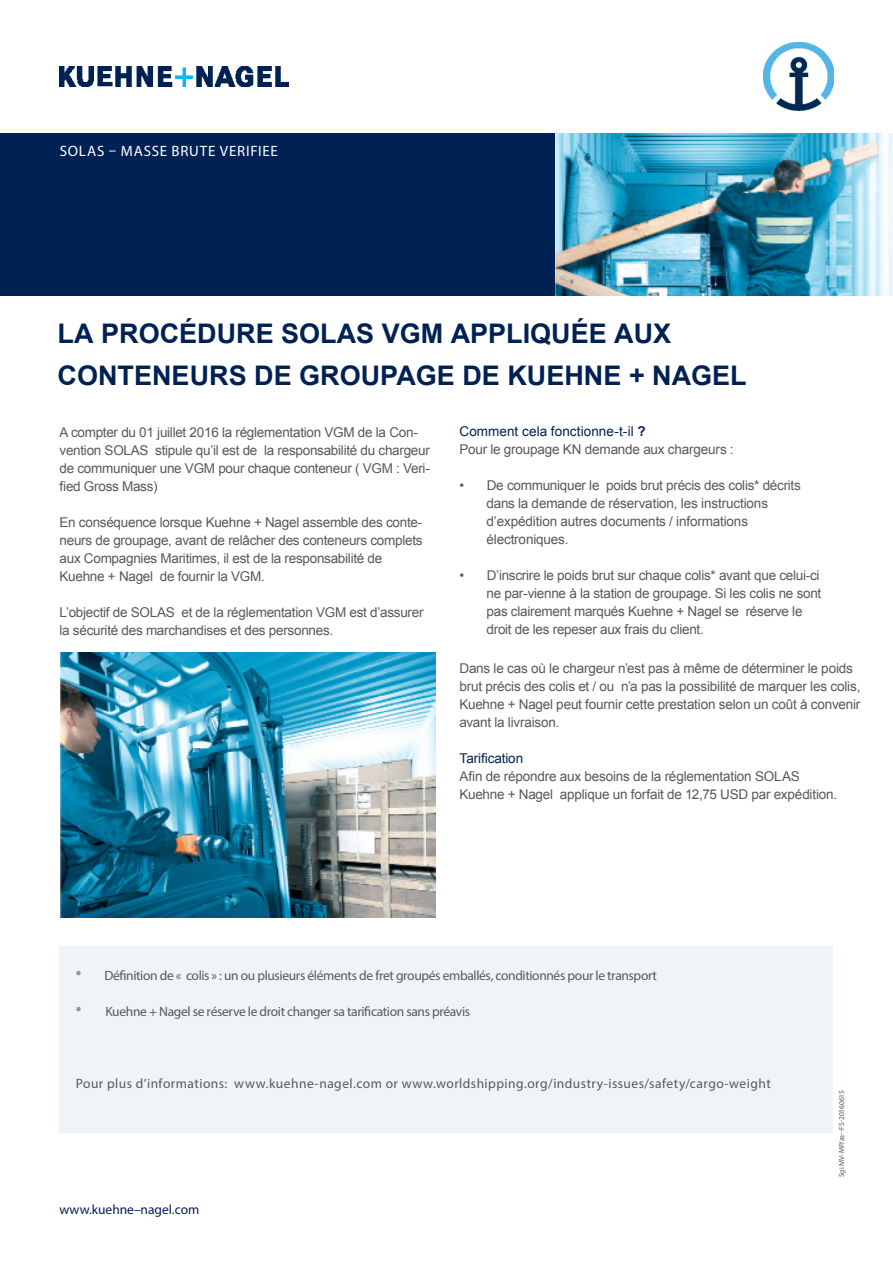
<style>
.page{position:relative;width:893px;height:1263px;background:#fff}
.page>*{position:absolute;margin:0;border:0;box-sizing:border-box;transform-origin:0 0}
.Headline_dblau{font:700 27px/41.5px "Arial";color:#002153}
.t1{font:15px "Myriad Pro";letter-spacing:.055em;color:#fff}
.Body_Copy{font:13.5px/18px "Arial";letter-spacing:-.02em;color:#57585a}
.KN_Body_legal{font:13.5px "Myriad Pro";letter-spacing:-.025em;color:#57585a}
.Headline_dblau-2{font:13.5px "Myriad Pro";letter-spacing:.035em;color:#57585a}
.Body_Copy-2{font:13.5px "Arial";letter-spacing:.005em;color:#002153}
.t2{font:13.5px "Myriad Pro";color:#002153}
.KN_Body_Copy{font:7.5px "Myriad Pro";letter-spacing:.005em;color:#57585a}
.s1{font-weight:700}
</style>
<div class="page">
<img style="left:60px;top:67px;width:228px;height:19px">
<img style="left:764px;top:43px;width:69px;height:68px">
<img style="left:554px;top:134px;width:339px;height:162px">
<div style="left:0;top:134px;width:554px;height:162px;background:#002153"></div>
<div style="left:59px;top:947px;width:774px;height:186px;background:#eff5f7"></div>
<img style="left:61px;top:652px;width:375px;height:265px">
<p class="t1" style="left:60px;top:142px;width:220px">SOLAS – MASSE BRUTE VERIFIEE</p>
<p class="Headline_dblau" style="left:58px;top:314px;width:691px">LA PROCÉDURE SOLAS VGM APPLIQUÉE AUX<br>CONTENEURS DE GROUPAGE DE KUEHNE + NAGEL</p>
<p class="Body_Copy" style="left:60px;top:423px;width:372px">A compter du 01 juillet 2016 la réglementation VGM de la Con&shy;vention SOLAS stipule qu’il est de la responsabilité du chargeur de communiquer une VGM pour chaque conteneur ( VGM : Veri&shy;fied Gross Mass)</p>
<p class="Body_Copy" style="left:60px;top:513px;width:365px">En conséquence lorsque Kuehne + Nagel assemble des conte&shy;neurs de groupage, avant de relâcher des conteneurs complets aux Compagnies Maritimes, il est de la responsabilité de Kuehne + Nagel de fournir la VGM.</p>
<p class="Body_Copy" style="left:60px;top:603px;width:365px">L’objectif de SOLAS et de la réglementation VGM est d’assurer la sécurité des marchandises et des personnes.</p>
<p class="Body_Copy-2" style="left:459px;top:422px;width:188px">Comment cela fonctionne-t-il <span class="s1">?</span></p>
<p class="Body_Copy" style="left:459px;top:440px;width:276px">Pour le groupage KN demande aux chargeurs :</p>
<p class="Body_Copy" style="left:486px;top:476px;width:316px;text-indent:-27px">• De communiquer le poids brut précis des colis* décrits dans la demande de réservation, les instructions d’expédition autres documents / informations électroniques.</p>
<p class="Body_Copy" style="left:486px;top:566px;width:336px;text-indent:-27px">• D’inscrire le poids brut sur chaque colis* avant que celui-ci ne par-vienne à la station de groupage. Si les colis ne sont pas clairement marqués Kuehne + Nagel se réserve le droit de les repeser aux frais du client.</p>
<p class="Body_Copy" style="left:459px;top:659px;width:402px">Dans le cas où le chargeur n’est pas à même de déterminer le poids brut précis des colis et / ou n’a pas la possibilité de marquer les colis, Kuehne + Nagel peut fournir cette prestation selon un coût à convenir avant la livraison.</p>
<p class="Body_Copy-2" style="left:459px;top:749px;width:65px">Tarification</p>
<p class="Body_Copy" style="left:459px;top:767px;width:342px">Afin de répondre aux besoins de la réglementation SOLAS</p>
<p class="Body_Copy" style="left:459px;top:785px;width:379px">Kuehne + Nagel applique un forfait de 12,75 USD par expédition.</p>
<p class="KN_Body_legal" style="left:76px;top:967px;width:583px">* Définition de « colis » : un ou plusieurs éléments de fret groupés emballés, conditionnés pour le transport</p>
<p class="KN_Body_legal" style="left:76px;top:1003px;width:396px">* Kuehne + Nagel se réserve le droit changer sa tarification sans préavis</p>
<p class="Headline_dblau-2" style="left:76px;top:1075px;width:696px">Pour plus d’informations: www.kuehne-nagel.com or www.worldshipping.org/industry-issues/safety/cargo-weight</p>
<p class="t2" style="left:60px;top:1201px;width:141px">www.kuehne–nagel.com</p>
<p class="KN_Body_Copy" style="left:837px;top:1177px;width:88px;rotate:-90deg">Sgi MV-MP/as--FS-20160615</p>
</div>
